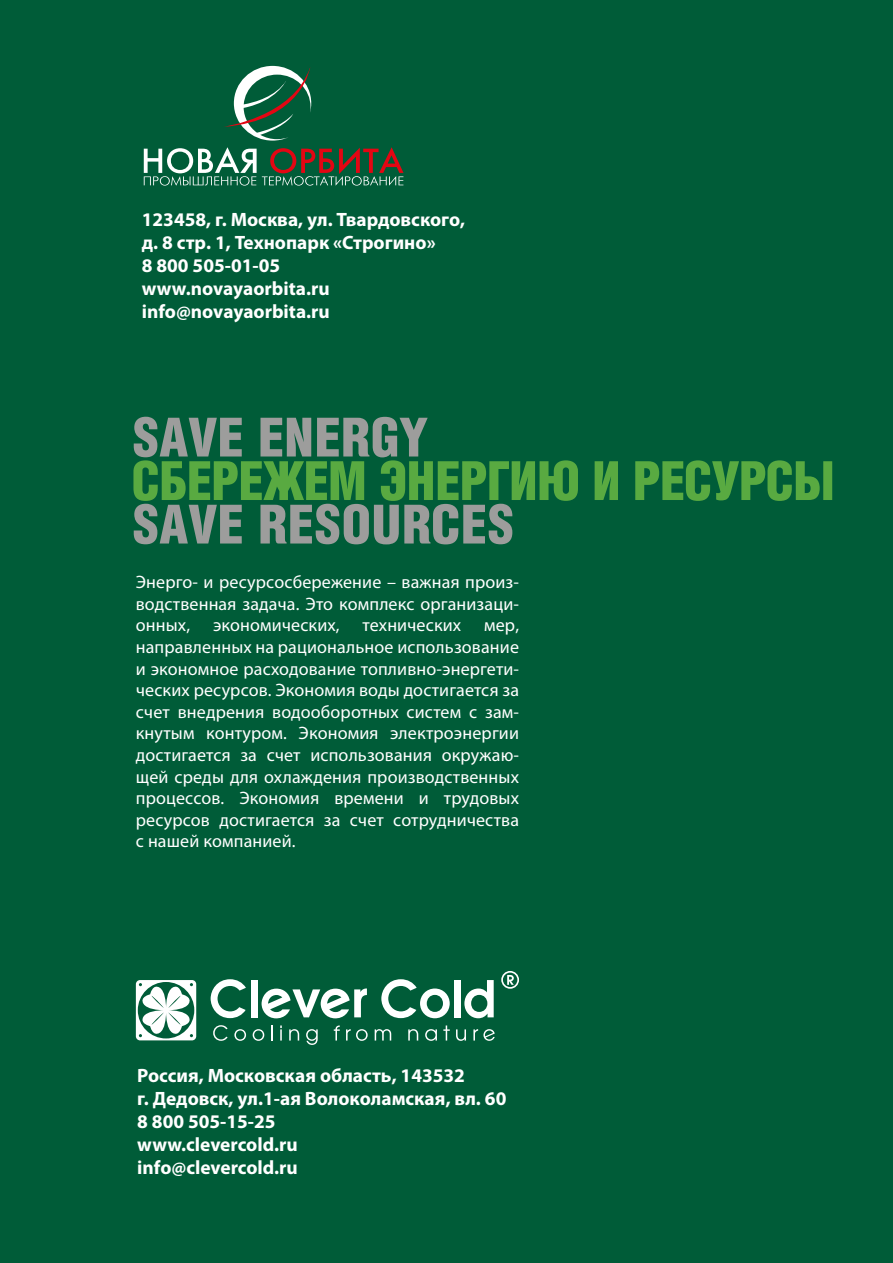
<style>
.page{position:relative;width:893px;height:1263px;background:#005c38}
.page>*{position:absolute;margin:0;border:0;box-sizing:border-box;transform-origin:0 0}
.t1{font:900 54px "Helios Cond";color:#9d9d9c}
.t2{font:900 54px "Helios Cond";letter-spacing:-.015em;color:#59aa41;scale:.96 1}
.t3{font:700 19.35px/23.2px "Myriad Pro";color:#fff}
.t4{font:18px/21.6px "Myriad Pro";letter-spacing:.01em;color:#fff;text-align:justify}
</style>
<div class="page">
<svg style="left:211px;top:979px;width:35px;height:39px"></svg>
<div style="left:251px;top:980px;width:6px;height:37px;background:#fff"></div>
<svg style="left:262px;top:988px;width:105px;height:30px"></svg>
<svg style="left:381px;top:979px;width:69px;height:39px"></svg>
<div style="left:454px;top:980px;width:6px;height:37px;background:#fff"></div>
<svg style="left:464px;top:980px;width:30px;height:38px"></svg>
<svg style="left:213px;top:1025px;width:15px;height:16px"></svg>
<svg style="left:234px;top:1029px;width:12px;height:12px"></svg>
<svg style="left:253px;top:1029px;width:11px;height:12px"></svg>
<svg style="left:271px;top:1025px;width:2px;height:15px"></svg>
<svg style="left:280px;top:1025px;width:2px;height:15px"></svg>
<svg style="left:289px;top:1029px;width:10px;height:11px"></svg>
<svg style="left:306px;top:1029px;width:12px;height:16px"></svg>
<svg style="left:334px;top:1025px;width:6px;height:15px"></svg>
<svg style="left:346px;top:1029px;width:22px;height:12px"></svg>
<svg style="left:375px;top:1029px;width:16px;height:11px"></svg>
<svg style="left:408px;top:1029px;width:10px;height:11px"></svg>
<svg style="left:425px;top:1029px;width:12px;height:12px"></svg>
<svg style="left:443px;top:1025px;width:7px;height:15px"></svg>
<svg style="left:456px;top:1029px;width:10px;height:12px"></svg>
<svg style="left:473px;top:1029px;width:22px;height:12px"></svg>
<svg style="left:136px;top:980px;width:60px;height:60px"></svg>
<svg style="left:501px;top:971px;width:18px;height:18px"></svg>
<svg style="left:224px;top:66px;width:87px;height:75px"></svg>
<svg style="left:144px;top:147px;width:259px;height:39px"></svg>
<p class="t3" style="left:142px;top:208px;width:325px">123458, г. Москва, ул. Твардовского, д. 8 стр. 1, Технопарк «Строгино»<br>8 800 505-01-05 www.novayaorbita.ru info@novayaorbita.ru</p>
<h1 class="t1" style="left:132px;top:408px;width:298px">SAVE ENERGY</h1>
<h1 class="t2" style="left:132px;top:452px;width:734px">СБЕРЕЖЕМ ЭНЕРГИЮ И РЕСУРСЫ</h1>
<h1 class="t1" style="left:132px;top:495px;width:384px">SAVE RESOURCES</h1>
<p class="t4" style="left:136px;top:572px;width:385px">Энерго- и ресурсосбережение – важная произ&shy;водственная задача. Это комплекс организаци&shy;онных,</p>
<p class="t4" style="left:136px;top:615px;width:385px;text-indent:348px">мер, направленных на рациональное использование и экономное расходование топливно-энергети&shy;ческих ресурсов. Экономия воды достигается за счет внедрения водооборотных систем с зам&shy;кнутым контуром. Экономия электроэнергии достигается за счет использования окружаю&shy;щей среды для охлаждения производственных процессов. Экономия времени и трудовых ресурсов достигается за счет сотрудничества с нашей компанией.</p>
<p class="t4" style="left:213px;top:615px;width:128px">экономических,</p>
<p class="t4" style="left:363px;top:615px;width:100px">технических</p>
<p class="t3" style="left:137px;top:1063px;width:371px">Россия, Московская область, 143532<br>г. Дедовск, ул.1-ая Волоколамская, вл. 60<br>8 800 505-15-25<br>www.clevercold.ru<br>info@clevercold.ru</p>
</div>
